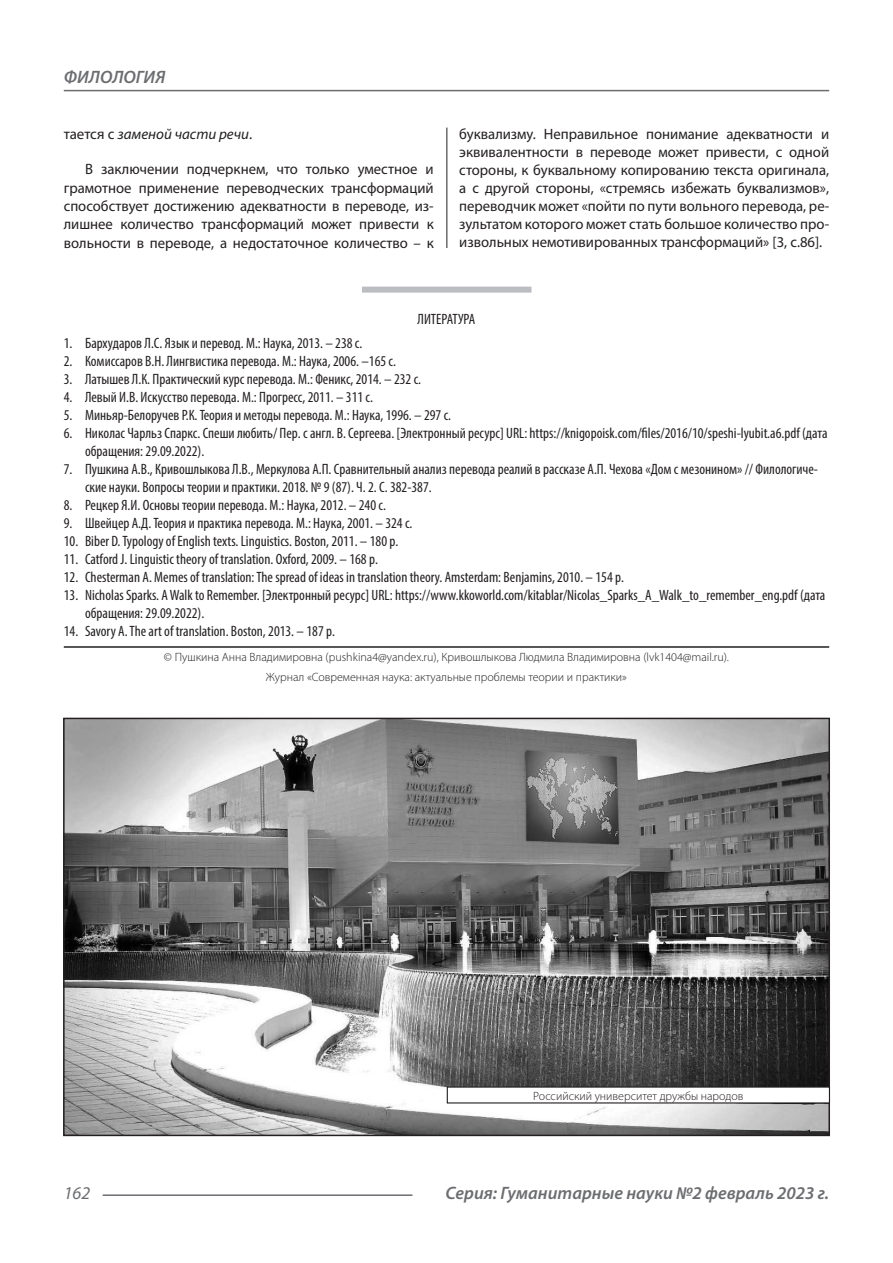
<style>
.page{position:relative;width:893px;height:1263px;background:#fff}
.page>*{position:absolute;margin:0;border:0;box-sizing:border-box;transform-origin:0 0}
.t1{font:italic 600 18px "Myriad Pro";color:#6c6d70}
.t2{font:italic 18px "Myriad Pro";color:#6c6d70}
.Библиография_Литерат{font:condensed 15px/18px "Myriad Pro";color:#231f20}
.Статья_текст{font:15px/18.1px "Myriad Pro";color:#231f20;text-align:justify}
.Статья_текст-2{font:italic 15px "Myriad Pro";color:#231f20}
.Автор_копирайт{font:300 12px "Myriad Pro";color:#231f20}
.s1{font-style:normal}
</style>
<div class="page">
<hr style="left:446px;top:128px;width:1px;height:1007px;background:#231f20">
<hr style="left:103px;top:1194px;width:309px;height:2px;background:#6c6d70">
<hr style="left:64px;top:90px;width:765px;height:1px;background:#6c6d70">
<div style="left:438px;top:248px;width:17px;height:904px;background:#fff"></div>
<div style="left:362px;top:287px;width:169px;height:6px;background:#bcbdc0"></div>
<hr style="left:64px;top:646px;width:765px;height:2px;background:#231f20">
<img style="left:66px;top:721px;width:761px;height:412px">
<div style="left:63px;top:718px;width:767px;height:418px;border:2px solid #231f20"></div>
<div style="left:447px;top:1087px;width:382px;height:16px;background:#fff"></div>
<div style="left:447px;top:1086px;width:383px;height:17px;border:1px solid #231f20"></div>
<p class="t1" style="left:64px;top:66px;width:103px">ФИЛОЛОГИЯ</p>
<p class="Статья_текст-2" style="left:64px;top:125px;width:190px"><span class="s1">тается с</span> заменой части речи<span class="s1">.</span></p>
<p class="Статья_текст" style="left:64px;top:160px;width:371px;text-indent:21px">В заключении подчеркнем, что только уместное и грамотное применение переводческих трансформаций способствует достижению адекватности в переводе, из&shy;лишнее количество трансформаций может привести к вольности в переводе, а недостаточное количество – к</p>
<p class="Статья_текст" style="left:459px;top:124px;width:371px">буквализму. Неправильное понимание адекватности и эквивалентности в переводе может привести, с одной стороны, к буквальному копированию текста оригинала, а с другой стороны, «стремясь избежать буквализмов», переводчик может «пойти по пути вольного перевода, ре&shy;зультатом которого может стать большое количество про&shy;извольных немотивированных трансформаций» [3, с.86].</p>
<p class="Библиография_Литерат" style="left:418px;top:310px;width:59px">ЛИТЕРАТУРА</p>
<p class="Библиография_Литерат" style="left:64px;top:334px;width:300px">1. Бархударов Л.С. Язык и перевод. М.: Наука, 2013. – 238 с.</p>
<p class="Библиография_Литерат" style="left:64px;top:352px;width:334px">2. Комиссаров В.Н. Лингвистика перевода. М.: Наука, 2006. –165 с.</p>
<p class="Библиография_Литерат" style="left:64px;top:370px;width:359px">3. Латышев Л.К. Практический курс перевода. М.: Феникс, 2014. – 232 с.</p>
<p class="Библиография_Литерат" style="left:64px;top:388px;width:311px">4. Левый И.В. Искусство перевода. М.: Прогресс, 2011. – 311 с.</p>
<p class="Библиография_Литерат" style="left:64px;top:406px;width:389px">5. Миньяр-Белоручев Р.К. Теория и методы перевода. М.: Наука, 1996. – 297 с.</p>
<p class="Библиография_Литерат" style="left:85px;top:424px;width:744px;text-indent:-21px">6. Николас Чарльз Спаркс. Спеши любить/ Пер. с англ. В. Сергеева. [Электронный ресурс] URL: https://knigopoisk.com/files/2016/10/speshi-lyubit.a6.pdf (дата обращения: 29.09.2022).</p>
<p class="Библиография_Литерат" style="left:85px;top:460px;width:734px;text-indent:-21px">7. Пушкина А.В., Кривошлыкова Л.В., Меркулова А.П. Сравнительный анализ перевода реалий в рассказе А.П. Чехова «Дом с мезонином» // Филологиче&shy;ские науки. Вопросы теории и практики. 2018. № 9 (87). Ч. 2. С. 382-387.</p>
<p class="Библиография_Литерат" style="left:64px;top:496px;width:324px">8. Рецкер Я.И. Основы теории перевода. М.: Наука, 2012. – 240 с.</p>
<p class="Библиография_Литерат" style="left:64px;top:514px;width:350px">9. Швейцер А.Д. Теория и практика перевода. М.: Наука, 2001. – 324 с.</p>
<p class="Библиография_Литерат" style="left:64px;top:532px;width:336px">10. Biber D. Typology of English texts. Linguistics. Boston, 2011. – 180 р.</p>
<p class="Библиография_Литерат" style="left:64px;top:550px;width:316px">11. Catford J. Linguistic theory of translation. Oxford, 2009. – 168 р.</p>
<p class="Библиография_Литерат" style="left:64px;top:568px;width:562px">12. Chesterman A. Memes of translation: The spread of ideas in translation theory. Amsterdam: Benjamins, 2010. – 154 р.</p>
<p class="Библиография_Литерат" style="left:85px;top:586px;width:742px;text-indent:-21px">13. Nicholas Sparks. A Walk to Remember. [Электронный ресурс] URL: https://www.kkoworld.com/kitablar/Nicolas_Sparks_A_Walk_to_remember_eng.pdf (дата обращения: 29.09.2022).</p>
<p class="Библиография_Литерат" style="left:64px;top:622px;width:273px">14. Savory А. The art of translation. Boston, 2013. – 187 р.</p>
<p class="Автор_копирайт" style="left:164px;top:650px;width:567px">© Пушкина Анна Владимировна (pushkina4@yandex.ru), Кривошлыкова Людмила Владимировна (lvk1404@mail.ru).</p>
<p class="Автор_копирайт" style="left:266px;top:670px;width:363px">Журнал «Современная наука: актуальные проблемы теории и практики»</p>
<p class="Автор_копирайт" style="left:533px;top:1088px;width:212px">Российский университет дружбы народов</p>
<p class="t2" style="left:64px;top:1182px;width:28px">162</p>
<p class="t1" style="left:445px;top:1182px;width:385px">Серия: Гуманитарные науки №2 февраль 2023 г.</p>
</div>
